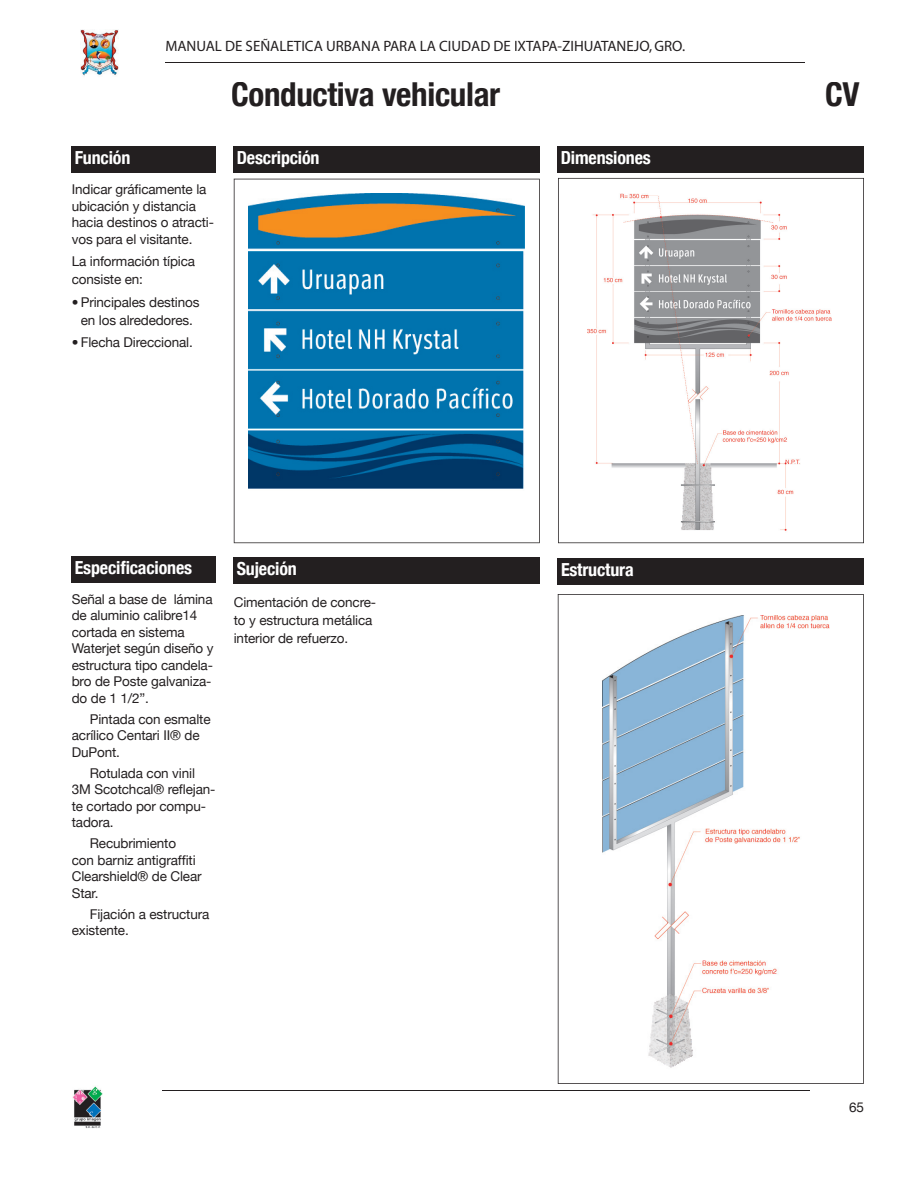
<style>
.page{position:relative;width:918px;height:1188px;background:#fff}
.page>*{position:absolute;margin:0;border:0;box-sizing:border-box;transform-origin:0 0}
.t1{font:700 condensed 33px "Helvetica Neue";letter-spacing:-.01em;color:#231f20}
.t2{font:700 condensed 18px "Helvetica Neue";letter-spacing:-.01em;color:#fff}
.t3{font:15px "Myriad";color:#231f20}
.t4{font:13.5px/16.5px "Helvetica Neue";letter-spacing:-.01em;color:#231f20}
</style>
<div class="page">
<hr style="left:162px;top:1091px;width:648px;height:1px;background:#231f20">
<hr style="left:165px;top:62px;width:640px;height:1px;background:#231f20">
<img style="left:80px;top:29px;width:39px;height:47px">
<img style="left:72px;top:1086px;width:30px;height:42px">
<div style="left:72px;top:146px;width:144px;height:27px;background:#231f20"></div>
<div style="left:558px;top:146px;width:306px;height:27px;background:#231f20"></div>
<div style="left:234px;top:146px;width:306px;height:27px;background:#231f20"></div>
<div style="left:72px;top:556px;width:144px;height:27px;background:#231f20"></div>
<svg style="left:234px;top:179px;width:306px;height:364px"></svg>
<svg style="left:558px;top:178px;width:306px;height:365px"></svg>
<div style="left:234px;top:557px;width:306px;height:27px;background:#231f20"></div>
<img style="left:248px;top:194px;width:277px;height:328px">
<img style="left:588px;top:194px;width:243px;height:342px">
<svg style="left:558px;top:594px;width:306px;height:490px"></svg>
<img style="left:602px;top:615px;width:227px;height:464px">
<div style="left:558px;top:558px;width:306px;height:27px;background:#231f20"></div>
<p class="t3" style="left:165px;top:39px;width:521px">MANUAL DE SEÑALETICA URBANA PARA LA CIUDAD DE IXTAPA-ZIHUATANEJO, GRO.</p>
<h1 class="t1" style="left:231px;top:75px;width:271px">Conductiva vehicular</h1>
<h1 class="t1" style="left:825px;top:75px;width:36px">CV</h1>
<h2 class="t2" style="left:75px;top:147px;width:57px">Función</h2>
<p class="t4" style="left:72px;top:181px;width:144px">Indicar gráficamente la ubicación y distancia hacia destinos o atracti&shy;vos para el visitante.</p>
<p class="t4" style="left:72px;top:253px;width:125px;line-height:18px">La información típica consiste en:</p>
<p class="t4" style="left:72px;top:293px;width:129px;line-height:18px;text-align:center">• Principales destinos en los alrededores.</p>
<p class="t4" style="left:72px;top:334px;width:123px">• Flecha Direccional.</p>
<h2 class="t2" style="left:237px;top:147px;width:84px">Descripción</h2>
<h2 class="t2" style="left:561px;top:147px;width:92px">Dimensiones</h2>
<h2 class="t2" style="left:75px;top:557px;width:119px">Especificaciones</h2>
<p class="t4" style="left:72px;top:591px;width:143px">Señal a base de lámina de aluminio calibre14 cortada en sistema<br>Waterjet según diseño y estructura tipo candela&shy;bro de Poste galvaniza&shy;do de 1 1/2”.</p>
<p class="t4" style="left:72px;top:711px;width:140px;text-indent:18px">Pintada con esmalte acrílico Centari II® de<br>DuPont.</p>
<p class="t4" style="left:72px;top:765px;width:145px;text-indent:18px">Rotulada con vinil<br>3M Scotchcal® reflejan&shy;te cortado por compu&shy;tadora.</p>
<p class="t4" style="left:72px;top:835px;width:131px;text-indent:18px">Recubrimiento con barniz antigraffiti<br>Clearshield® de Clear<br>Star.</p>
<p class="t4" style="left:72px;top:906px;width:139px;text-indent:18px">Fijación a estructura existente.</p>
<h2 class="t2" style="left:237px;top:558px;width:62px">Sujeción</h2>
<p class="t4" style="left:234px;top:593px;width:144px;line-height:18px">Cimentación de concre&shy;to y estructura metálica interior de refuerzo.</p>
<h2 class="t2" style="left:561px;top:558px;width:74px">Estructura</h2>
<p class="t4" style="left:849px;top:1099px;width:16px">65</p>
</div>
